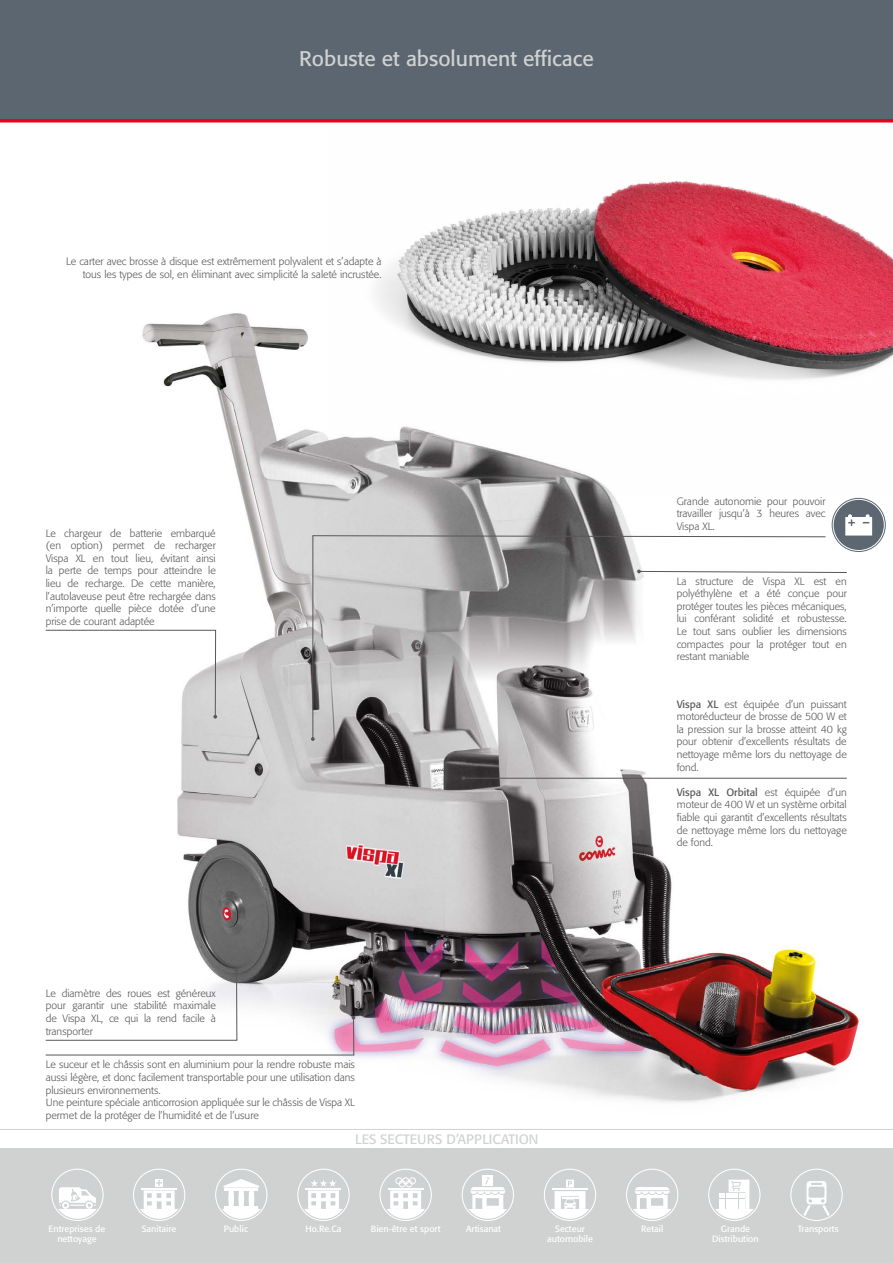
<style>
.page{position:relative;width:893px;height:1263px;background:#fff}
.page>*{position:absolute;margin:0;border:0;box-sizing:border-box;transform-origin:0 0}
.t1{font:21px "Formata";color:#d0d2d2}
.t2{font:13.5px "Formata";color:#d0d2d2}
.t3{font:300 10.5px/12.6px "Formata";color:#575756;text-align:justify}
.t4{font:9px/10.8px "Formata";color:#fff;text-align:center}
.s1{font-weight:400}
</style>
<div class="page">
<img style="left:45px;top:313px;width:841px;height:790px">
<img style="left:327px;top:122px;width:566px;height:372px">
<svg style="left:832px;top:498px;width:53px;height:53px"></svg>
<div style="left:832px;top:498px;width:54px;height:54px;border:1px solid #5c6771;border-radius:50%"></div>
<div style="left:834px;top:500px;width:50px;height:50px;background:#5c6771;border-radius:50%"></div>
<svg style="left:845px;top:514px;width:27px;height:21px"></svg>
<svg style="left:45px;top:630px;width:172px;height:89px"></svg>
<svg style="left:312px;top:535px;width:514px;height:204px"></svg>
<svg style="left:311px;top:737px;width:4px;height:4px"></svg>
<svg style="left:637px;top:569px;width:210px;height:4px"></svg>
<svg style="left:45px;top:968px;width:310px;height:87px"></svg>
<hr style="left:464px;top:778px;width:383px;height:1px;background:#575756">
<hr style="left:0;top:1129px;width:893px;height:1px;background:#d0d2d2">
<div style="left:0;top:0;width:893px;height:121px;background:#5b6670"></div>
<div style="left:0;top:1148px;width:893px;height:115px;background:#d0d2d2"></div>
<hr style="left:0;top:119px;width:893px;height:3px;background:#e30520">
<svg style="left:51px;top:1169px;width:53px;height:52px"></svg>
<div style="left:53px;top:1170px;width:49px;height:49px;background:#cfd2d3;border-radius:50%"></div>
<div style="left:52px;top:1170px;width:51px;height:50px;border:1px solid #cfd2d3;border-radius:50%"></div>
<svg style="left:57px;top:1187px;width:41px;height:32px"></svg>
<svg style="left:133px;top:1169px;width:52px;height:52px"></svg>
<div style="left:135px;top:1170px;width:49px;height:49px;background:#cfd2d3;border-radius:50%"></div>
<div style="left:155px;top:1179px;width:8px;height:8px;background:#fff"></div>
<svg style="left:139px;top:1180px;width:40px;height:39px"></svg>
<div style="left:134px;top:1170px;width:50px;height:50px;border:1px solid #cfd2d3;border-radius:50%"></div>
<svg style="left:215px;top:1169px;width:52px;height:52px"></svg>
<div style="left:217px;top:1170px;width:49px;height:49px;background:#cfd2d3;border-radius:50%"></div>
<div style="left:216px;top:1170px;width:50px;height:50px;border:1px solid #cfd2d3;border-radius:50%"></div>
<svg style="left:221px;top:1179px;width:40px;height:40px"></svg>
<svg style="left:297px;top:1169px;width:53px;height:52px"></svg>
<div style="left:299px;top:1170px;width:49px;height:49px;background:#cfd2d3;border-radius:50%"></div>
<div style="left:298px;top:1170px;width:51px;height:50px;border:1px solid #cfd2d3;border-radius:50%"></div>
<svg style="left:303px;top:1179px;width:41px;height:40px"></svg>
<svg style="left:379px;top:1169px;width:53px;height:52px"></svg>
<div style="left:381px;top:1170px;width:49px;height:49px;background:#cfd2d3;border-radius:50%"></div>
<div style="left:395px;top:1177px;width:7px;height:7px;border:1px solid #fff;border-radius:50%"></div>
<div style="left:402px;top:1177px;width:7px;height:7px;border:1px solid #fff;border-radius:50%"></div>
<div style="left:409px;top:1177px;width:7px;height:7px;border:1px solid #fff;border-radius:50%"></div>
<div style="left:399px;top:1180px;width:7px;height:7px;border:1px solid #fff;border-radius:50%"></div>
<div style="left:406px;top:1180px;width:6px;height:7px;border:1px solid #fff;border-radius:50%"></div>
<svg style="left:386px;top:1190px;width:40px;height:29px"></svg>
<hr style="left:388px;top:1188px;width:35px;height:1px;background:#fff">
<div style="left:381px;top:1170px;width:50px;height:50px;border:1px solid #cfd2d3;border-radius:50%"></div>
<svg style="left:544px;top:1169px;width:52px;height:52px"></svg>
<div style="left:545px;top:1170px;width:49px;height:49px;background:#cfd2d3;border-radius:50%"></div>
<div style="left:545px;top:1170px;width:50px;height:50px;border:1px solid #cfd2d3;border-radius:50%"></div>
<svg style="left:550px;top:1179px;width:40px;height:40px"></svg>
<svg style="left:462px;top:1169px;width:52px;height:52px"></svg>
<div style="left:463px;top:1170px;width:49px;height:49px;background:#cfd2d3;border-radius:50%"></div>
<svg style="left:468px;top:1175px;width:40px;height:44px"></svg>
<div style="left:463px;top:1170px;width:50px;height:50px;border:1px solid #cfd2d3;border-radius:50%"></div>
<svg style="left:708px;top:1169px;width:52px;height:52px"></svg>
<div style="left:710px;top:1170px;width:49px;height:49px;background:#cfd2d3;border-radius:50%"></div>
<div style="left:709px;top:1170px;width:50px;height:50px;border:1px solid #cfd2d3;border-radius:50%"></div>
<svg style="left:714px;top:1180px;width:40px;height:39px"></svg>
<svg style="left:626px;top:1169px;width:52px;height:52px"></svg>
<div style="left:628px;top:1170px;width:49px;height:49px;background:#cfd2d3;border-radius:50%"></div>
<div style="left:627px;top:1170px;width:50px;height:50px;border:1px solid #cfd2d3;border-radius:50%"></div>
<svg style="left:632px;top:1187px;width:40px;height:32px"></svg>
<svg style="left:790px;top:1169px;width:53px;height:52px"></svg>
<div style="left:792px;top:1170px;width:49px;height:49px;background:#cfd2d3;border-radius:50%"></div>
<svg style="left:803px;top:1181px;width:27px;height:35px"></svg>
<div style="left:791px;top:1170px;width:51px;height:50px;border:1px solid #cfd2d3;border-radius:50%"></div>
<h1 class="t1" style="left:299px;top:46px;width:296px">Robuste et absolument efficace</h1>
<p class="t3" style="left:66px;top:255px;width:317px;text-align:right">Le carter avec brosse à disque est extrêmement polyvalent et s’adapte à tous les types de sol, en éliminant avec simplicité la saleté incrustée.</p>
<p class="t3" style="left:46px;top:527px;width:172px">Le chargeur de batterie embarqué (en option) permet de recharger Vispa XL en tout lieu, évitant ainsi la perte de temps pour atteindre le lieu de recharge. De cette manière, l’autolaveuse peut être rechargée dans n’importe quelle pièce dotée d’une prise de courant adaptée</p>
<p class="t3" style="left:46px;top:987px;width:172px">Le diamètre des roues est généreux pour garantir une stabilité maximale de Vispa XL, ce qui la rend facile à transporter</p>
<p class="t3" style="left:46px;top:1058px;width:311px;text-align:left">Le suceur et le châssis sont en aluminium pour la rendre robuste mais aussi légère, et donc facilement transportable pour une utilisation dans plusieurs environnements.<br>Une peinture spéciale anticorrosion appliquée sur le châssis de Vispa XL permet de la protéger de l’humidité et de l’usure</p>
<p class="t2" style="left:355px;top:1130px;width:185px">LES SECTEURS D’APPLICATION</p>
<p class="t3" style="left:677px;top:495px;width:150px">Grande autonomie pour pouvoir travailler jusqu’à 3 heures avec Vispa XL.</p>
<p class="t3" style="left:677px;top:575px;width:172px">La structure de Vispa XL est en polyéthylène et a été conçue pour protéger toutes les pièces mécaniques, lui conférant solidité et robustesse.<br>Le tout sans oublier les dimensions compactes pour la protéger tout en restant maniable</p>
<p class="t3" style="left:677px;top:698px;width:172px"><span class="s1">Vispa XL</span> est équipée d’un puissant motoréducteur de brosse de 500 W et la pression sur la brosse atteint 40 kg pour obtenir d’excellents résultats de nettoyage même lors du nettoyage de fond.</p>
<p class="t3" style="left:677px;top:786px;width:172px"><span class="s1">Vispa XL Orbital</span> est équipée d’un moteur de 400 W et un système orbital fiable qui garantit d’excellents résultats de nettoyage même lors du nettoyage de fond.</p>
<p class="t4" style="left:49px;top:1223px;width:58px">Entreprises de nettoyage</p>
<p class="t4" style="left:142px;top:1223px;width:36px">Sanitaire</p>
<p class="t4" style="left:224px;top:1223px;width:26px">Public</p>
<p class="t4" style="left:305px;top:1223px;width:38px">Ho.Re.Ca</p>
<p class="t4" style="left:371px;top:1223px;width:71px">Bien-être et sport</p>
<p class="t4" style="left:547px;top:1223px;width:47px">Secteur automobile</p>
<p class="t4" style="left:466px;top:1223px;width:36px">Artisanat</p>
<p class="t4" style="left:712px;top:1223px;width:48px">Grande<br>Distribution</p>
<p class="t4" style="left:641px;top:1223px;width:24px">Retail</p>
<p class="t4" style="left:798px;top:1223px;width:42px">Transports</p>
</div>
